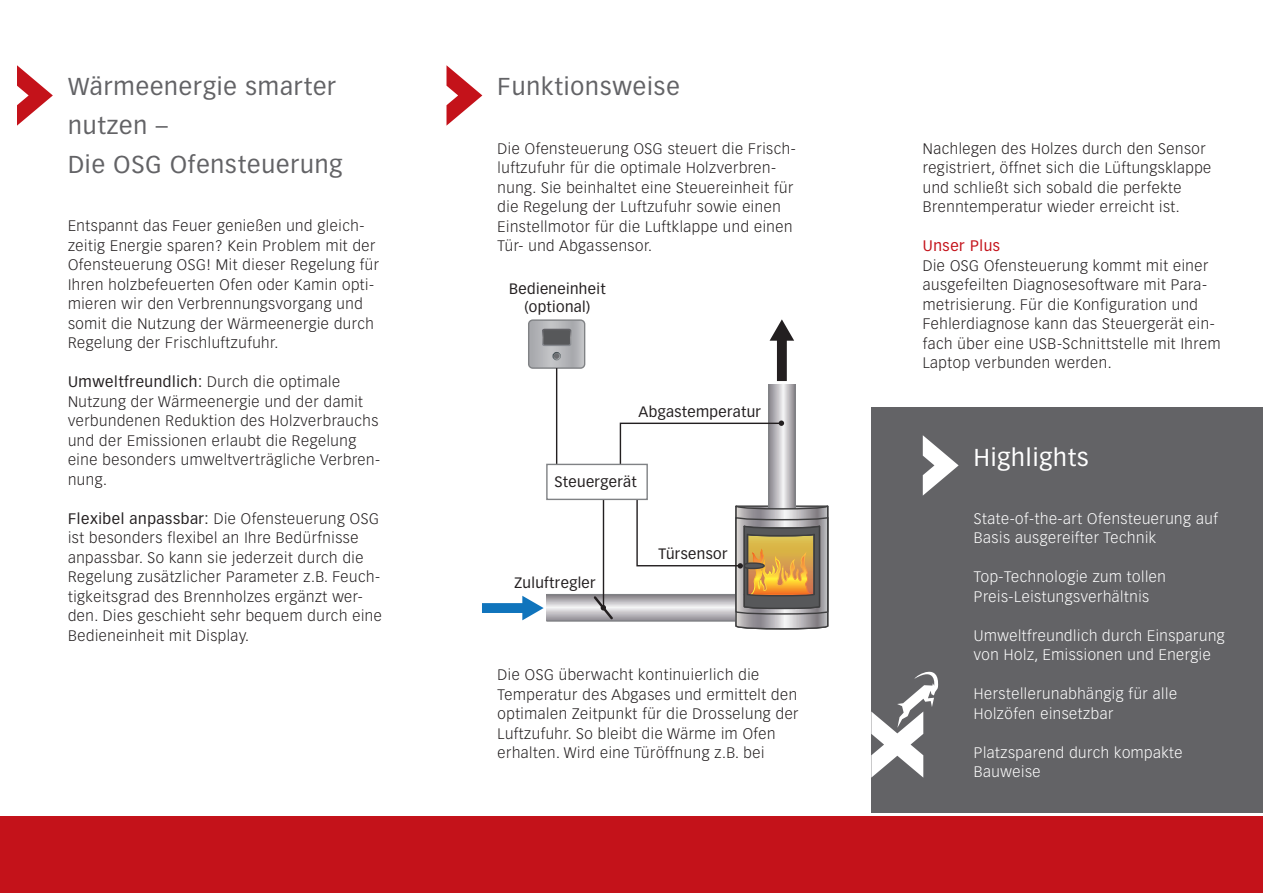
<style>
.page{position:relative;width:1263px;height:893px;background:#fff}
.page>*{position:absolute;margin:0;border:0;box-sizing:border-box;transform-origin:0 0}
.t1{font:24px/39px "Vectora LT Std";letter-spacing:.04em;color:#636366}
.t2{font:24px "Vectora LT Std";letter-spacing:.04em;color:#fff}
.t3{font:300 15px/19.5px "Vectora LT Std";letter-spacing:.04em;color:#231f20}
.t4{font:300 15px/19.5px "Vectora LT Std";letter-spacing:.04em;color:#fff}
.t5{font:15px "Vectora LT Std";letter-spacing:.04em;color:#c4121a}
.t6{font:14.85px/17.7px "Vectora LT Std";letter-spacing:.025em;color:#231f20;text-align:center}
.s1{font-weight:400}
</style>
<div class="page">
<div style="left:872px;top:407px;width:391px;height:405px;background:#636366"></div>
<svg style="left:17px;top:65px;width:36px;height:61px"></svg>
<svg style="left:446px;top:65px;width:36px;height:61px"></svg>
<svg style="left:923px;top:435px;width:36px;height:61px"></svg>
<div style="left:0;top:817px;width:1263px;height:76px;background:#c4121a"></div>
<svg style="left:871px;top:662px;width:68px;height:116px"></svg>
<svg style="left:548px;top:596px;width:88px;height:24px;background:#c0bec2"></svg>
<div style="left:546px;top:594px;width:192px;height:28px;border:1px solid #808285"></div>
<svg style="left:770px;top:386px;width:24px;height:112px;background:#c0bec1"></svg>
<div style="left:768px;top:384px;width:28px;height:129px;border:1px solid #808285"></div>
<svg style="left:591px;top:594px;width:24px;height:28px"></svg>
<div style="left:482px;top:603px;width:44px;height:10px;background:#1074bc"></div>
<svg style="left:522px;top:596px;width:22px;height:24px"></svg>
<div style="left:777px;top:337px;width:10px;height:44px;background:#231f20"></div>
<svg style="left:769px;top:319px;width:25px;height:22px"></svg>
<div style="left:528px;top:319px;width:57px;height:50px;border:1px solid #808285;border-radius:4px"></div>
<svg style="left:529px;top:320px;width:56px;height:48px;background:#a0a1a5"></svg>
<div style="left:553px;top:353px;width:7px;height:7px;background:#6c6d70;border-radius:50%"></div>
<div style="left:552px;top:352px;width:9px;height:8px;border:1px solid #fff;border-radius:50%"></div>
<svg style="left:619px;top:420px;width:165px;height:46px"></svg>
<hr style="left:556px;top:368px;width:1px;height:96px;background:#231f20">
<svg style="left:636px;top:498px;width:193px;height:132px"></svg>
<hr style="left:603px;top:500px;width:1px;height:107px;background:#231f20">
<div style="left:546px;top:464px;width:102px;height:36px;border:1px solid #808285"></div>
<h1 class="t1" style="left:68px;top:67px;width:276px">Wärmeenergie smarter nutzen –<br>Die OSG Ofensteuerung</h1>
<h1 class="t1" style="left:497px;top:67px;width:184px">Funktionsweise</h1>
<p class="t3" style="left:497px;top:139px;width:300px">Die Ofensteuerung OSG steuert die Frisch&shy;luftzufuhr für die optimale Holzverbren&shy;nung. Sie beinhaltet eine Steuereinheit für die Regelung der Luftzufuhr sowie einen Einstellmotor für die Luftklappe und einen Tür- und Abgassensor.</p>
<p class="t3" style="left:68px;top:216px;width:313px">Entspannt das Feuer genießen und gleich&shy;zeitig Energie sparen? Kein Problem mit der Ofensteuerung OSG! Mit dieser Regelung für Ihren holzbefeuerten Ofen oder Kamin opti&shy;mieren wir den Verbrennungsvorgang und somit die Nutzung der Wärmeenergie durch Regelung der Frischluftzufuhr.</p>
<p class="t3" style="left:68px;top:372px;width:314px"><span class="s1">Umweltfreundlich:</span> Durch die optimale Nutzung der Wärmeenergie und der damit verbundenen Reduktion des Holzverbrauchs und der Emissionen erlaubt die Regelung eine besonders umweltverträgliche Verbren&shy;nung.</p>
<p class="t3" style="left:68px;top:509px;width:315px"><span class="s1">Flexibel anpassbar:</span> Die Ofensteuerung OSG ist besonders flexibel an Ihre Bedürfnisse anpassbar. So kann sie jederzeit durch die Regelung zusätzlicher Parameter z.B. Feuch&shy;tigkeitsgrad des Brennholzes ergänzt wer&shy;den. Dies geschieht sehr bequem durch eine Bedieneinheit mit Display.</p>
<p class="t6" style="left:509px;top:280px;width:98px">Bedieneinheit (optional)</p>
<p class="t6" style="left:639px;top:403px;width:124px">Abgastemperatur</p>
<p class="t6" style="left:554px;top:473px;width:84px">Steuergerät</p>
<p class="t6" style="left:659px;top:545px;width:71px">Türsensor</p>
<p class="t6" style="left:514px;top:574px;width:83px">Zuluftregler</p>
<p class="t3" style="left:497px;top:665px;width:303px">Die OSG überwacht kontinuierlich die Temperatur des Abgases und ermittelt den optimalen Zeitpunkt für die Drosselung der Luftzufuhr. So bleibt die Wärme im Ofen erhalten. Wird eine Türöffnung z.B. bei</p>
<p class="t3" style="left:923px;top:139px;width:290px">Nachlegen des Holzes durch den Sensor registriert, öffnet sich die Lüftungsklappe und schließt sich sobald die perfekte Brenntemperatur wieder erreicht ist.</p>
<p class="t5" style="left:923px;top:237px;width:79px">Unser Plus</p>
<p class="t3" style="left:923px;top:256px;width:299px">Die OSG Ofensteuerung kommt mit einer ausgefeilten Diagnosesoftware mit Para&shy;metrisierung. Für die Konfiguration und Fehlerdiagnose kann das Steuergerät ein&shy;fach über eine USB-Schnittstelle mit Ihrem Laptop verbunden werden.</p>
<h1 class="t2" style="left:974px;top:443px;width:116px">Highlights</h1>
<p class="t4" style="left:974px;top:509px;width:245px">State-of-the-art Ofensteuerung auf<br>Basis ausgereifter Technik</p>
<p class="t4" style="left:974px;top:567px;width:194px">Top-Technologie zum tollen<br>Preis-Leistungsverhältnis</p>
<p class="t4" style="left:974px;top:626px;width:252px">Umweltfreundlich durch Einsparung von Holz, Emissionen und Energie</p>
<p class="t4" style="left:974px;top:684px;width:205px">Herstellerunabhängig für alle<br>Holzöfen einsetzbar</p>
<p class="t4" style="left:974px;top:743px;width:210px">Platzsparend durch kompakte<br>Bauweise</p>
</div>
